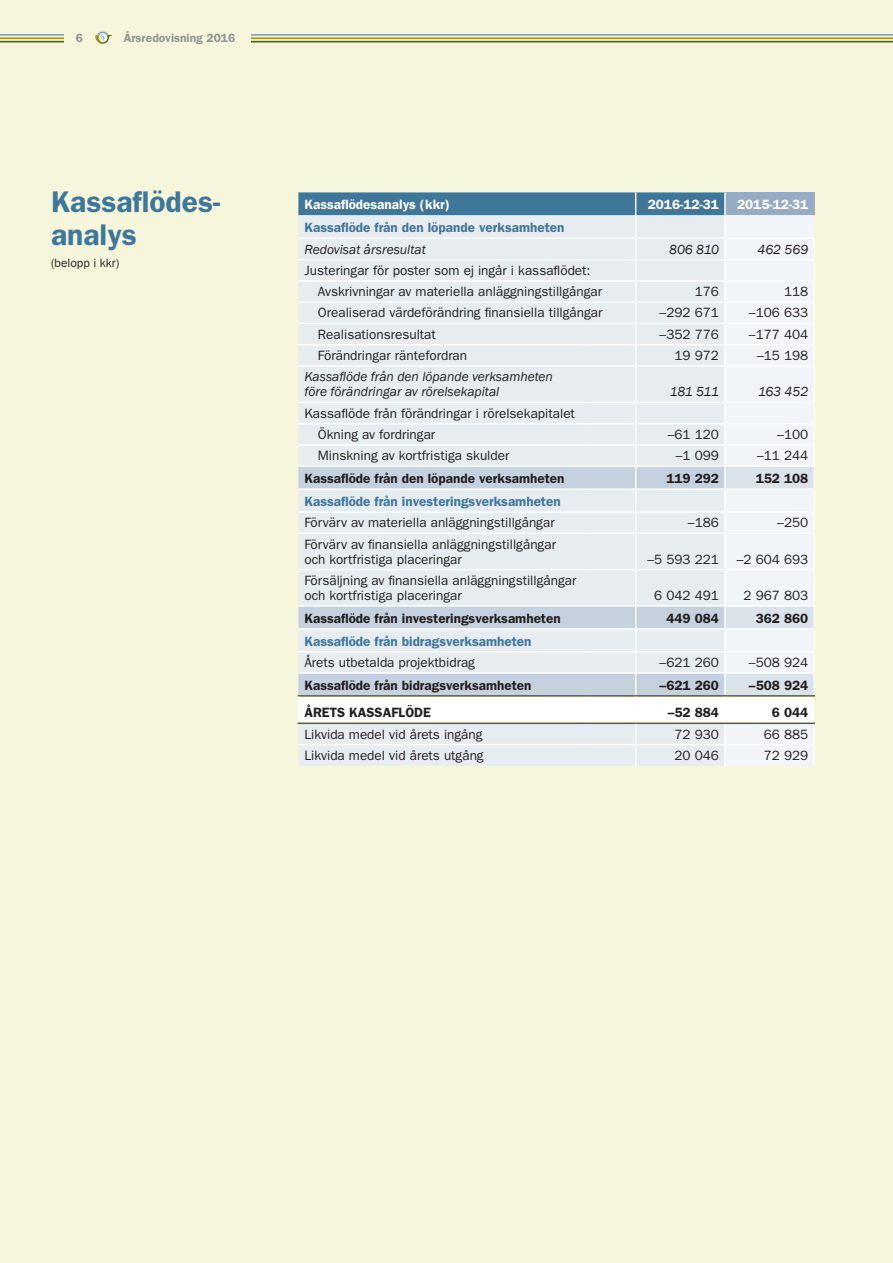
<style>
.page{position:relative;width:893px;height:1263px;background:#f5f6db}
.page>*{position:absolute;margin:0;border:0;box-sizing:border-box;transform-origin:0 0}
.t1{font:600 30px/33px "Franklin Gothic";color:#3f779b}
.t2{font:13.5px/21.3px "ITC Franklin Gothic Std";color:#231f20}
.t3{font:600 13.5px "Franklin Gothic";color:#231f20}
.t4{font:italic 13.5px/15px "Franklin Gothic";color:#231f20}
.t5{font:600 13.5px "Franklin Gothic";color:#3f779b}
.t6{font:600 13.5px "Franklin Gothic";color:#fff}
.t7{font:600 12px "Franklin Gothic";color:#939598}
.t8{font:12px "ITC Franklin Gothic Std";color:#231f20}
</style>
<div class="page">
<hr style="left:0;top:34px;width:893px;height:2px;background:#8aa9bc">
<hr style="left:0;top:37px;width:893px;height:2px;background:#9e9a17">
<hr style="left:0;top:41px;width:893px;height:2px;background:#51671b">
<div style="left:65px;top:24px;width:186px;height:26px;background:#f5f6db"></div>
<svg style="left:95px;top:31px;width:17px;height:13px"></svg>
<div style="left:725px;top:192px;width:89px;height:23px;background:#95acc4"></div>
<div style="left:298px;top:367px;width:426px;height:35px;background:#e7ecf1"></div>
<div style="left:726px;top:215px;width:88px;height:187px;background:#f2f5f8"></div>
<hr style="left:725px;top:237px;width:90px;height:2px;background:#fff">
<hr style="left:725px;top:259px;width:90px;height:1px;background:#fff">
<hr style="left:725px;top:280px;width:90px;height:2px;background:#fff">
<hr style="left:725px;top:301px;width:90px;height:2px;background:#fff">
<hr style="left:725px;top:323px;width:90px;height:1px;background:#fff">
<hr style="left:725px;top:344px;width:90px;height:1px;background:#fff">
<hr style="left:298px;top:365px;width:289px;height:2px;background:#fff">
<hr style="left:587px;top:365px;width:49px;height:2px;background:#fff">
<hr style="left:636px;top:365px;width:89px;height:2px;background:#fff">
<hr style="left:725px;top:365px;width:90px;height:2px;background:#fff">
<hr style="left:298px;top:402px;width:289px;height:1px;background:#fff">
<hr style="left:587px;top:402px;width:49px;height:1px;background:#fff">
<hr style="left:636px;top:402px;width:89px;height:1px;background:#fff">
<hr style="left:725px;top:402px;width:90px;height:1px;background:#fff">
<svg style="left:298px;top:192px;width:428px;height:173px;background:#d2dde6"></svg>
<hr style="left:724px;top:345px;width:2px;height:20px;background:#fff">
<svg style="left:814px;top:239px;width:1px;height:126px"></svg>
<hr style="left:635px;top:367px;width:1px;height:35px;background:#fff">
<hr style="left:724px;top:367px;width:2px;height:35px;background:#fff">
<hr style="left:814px;top:367px;width:1px;height:35px;background:#fff">
<svg style="left:298px;top:403px;width:517px;height:363px;background:#e5eaef"></svg>
<hr style="left:724px;top:697px;width:2px;height:25px;background:#fff">
<hr style="left:298px;top:628px;width:289px;height:1px;background:#fff">
<hr style="left:587px;top:628px;width:49px;height:1px;background:#fff">
<hr style="left:636px;top:628px;width:89px;height:1px;background:#fff">
<hr style="left:725px;top:628px;width:90px;height:1px;background:#fff">
<hr style="left:298px;top:465px;width:289px;height:2px;background:#fff">
<hr style="left:587px;top:465px;width:49px;height:2px;background:#fff">
<hr style="left:636px;top:465px;width:89px;height:2px;background:#fff">
<hr style="left:725px;top:465px;width:90px;height:2px;background:#fff">
<hr style="left:298px;top:488px;width:289px;height:2px;background:#fff">
<hr style="left:587px;top:488px;width:49px;height:2px;background:#fff">
<hr style="left:636px;top:488px;width:89px;height:2px;background:#fff">
<hr style="left:725px;top:488px;width:90px;height:2px;background:#fff">
<hr style="left:298px;top:605px;width:289px;height:2px;background:#fff">
<hr style="left:587px;top:605px;width:49px;height:2px;background:#fff">
<hr style="left:636px;top:605px;width:89px;height:2px;background:#fff">
<hr style="left:725px;top:605px;width:90px;height:2px;background:#fff">
<hr style="left:298px;top:722px;width:289px;height:2px;background:#51671b">
<hr style="left:587px;top:722px;width:49px;height:2px;background:#51671b">
<hr style="left:636px;top:722px;width:89px;height:2px;background:#51671b">
<hr style="left:725px;top:722px;width:90px;height:2px;background:#51671b">
<p class="t7" style="left:76px;top:31px;width:9px">6</p>
<p class="t7" style="left:124px;top:31px;width:113px">Årsredovisning 2016</p>
<h1 class="t1" style="left:51px;top:185px;width:171px">Kassaflödes&shy;analys</h1>
<p class="t8" style="left:51px;top:256px;width:70px">(belopp i kkr)</p>
<p class="t6" style="left:304px;top:197px;width:147px">Kassaflödesanalys (kkr)</p>
<p class="t6" style="left:648px;top:197px;width:73px">2016-12-31</p>
<p class="t6" style="left:737px;top:197px;width:73px">2015-12-31</p>
<p class="t5" style="left:304px;top:220px;width:262px">Kassaflöde från den löpande verksamheten</p>
<p class="t4" style="left:304px;top:242px;width:123px">Redovisat årsresultat</p>
<p class="t4" style="left:669px;top:242px;width:51px">806 810</p>
<p class="t4" style="left:757px;top:242px;width:52px">462 569</p>
<p class="t2" style="left:318px;top:260px;width:286px;text-indent:-14px">Justeringar för poster som ej ingår i kassaflödet:<br>Avskrivningar av materiella anläggningstillgångar</p>
<p class="t2" style="left:695px;top:281px;width:26px">176</p>
<p class="t2" style="left:784px;top:281px;width:26px">118</p>
<p class="t2" style="left:318px;top:302px;width:286px">Orealiserad värdeförändring finansiella tillgångar</p>
<p class="t2" style="left:660px;top:302px;width:61px">–292 671</p>
<p class="t2" style="left:749px;top:302px;width:61px">–106 633</p>
<p class="t2" style="left:318px;top:324px;width:119px">Realisationsresultat</p>
<p class="t2" style="left:660px;top:324px;width:61px">–352 776</p>
<p class="t2" style="left:749px;top:324px;width:61px">–177 404</p>
<p class="t2" style="left:318px;top:345px;width:151px">Förändringar räntefordran</p>
<p class="t2" style="left:674px;top:345px;width:46px">19 972</p>
<p class="t2" style="left:757px;top:345px;width:53px">–15 198</p>
<p class="t4" style="left:304px;top:370px;width:250px">Kassaflöde från den löpande verksamheten före förändringar av rörelsekapital</p>
<p class="t4" style="left:670px;top:385px;width:51px">181 511</p>
<p class="t4" style="left:758px;top:385px;width:52px">163 452</p>
<p class="t2" style="left:318px;top:403px;width:259px;text-indent:-14px">Kassaflöde från förändringar i rörelsekapitalet<br>Ökning av fordringar</p>
<p class="t2" style="left:668px;top:424px;width:53px">–61 120</p>
<p class="t2" style="left:777px;top:424px;width:33px">–100</p>
<p class="t2" style="left:318px;top:445px;width:193px">Minskning av kortfristiga skulder</p>
<p class="t2" style="left:676px;top:445px;width:45px">–1 099</p>
<p class="t2" style="left:757px;top:445px;width:53px">–11 244</p>
<p class="t3" style="left:304px;top:471px;width:262px">Kassaflöde från den löpande verksamheten</p>
<p class="t3" style="left:666px;top:471px;width:54px">119 292</p>
<p class="t3" style="left:756px;top:471px;width:54px">152 108</p>
<p class="t5" style="left:304px;top:493px;width:258px">Kassaflöde från investeringsverksamheten</p>
<p class="t2" style="left:304px;top:512px;width:252px">Förvärv av materiella anläggningstillgångar</p>
<p class="t2" style="left:688px;top:512px;width:33px">–186</p>
<p class="t2" style="left:777px;top:512px;width:33px">–250</p>
<p class="t2" style="left:304px;top:537px;width:253px;line-height:15px">Förvärv av finansiella anläggningstillgångar och kortfristiga placeringar</p>
<p class="t2" style="left:647px;top:548px;width:73px">–5 593 221</p>
<p class="t2" style="left:737px;top:548px;width:73px">–2 604 693</p>
<p class="t2" style="left:304px;top:573px;width:274px;line-height:15px">Försäljning av finansiella anläggningstillgångar och kortfristiga placeringar</p>
<p class="t2" style="left:654px;top:585px;width:66px">6 042 491</p>
<p class="t2" style="left:743px;top:585px;width:66px">2 967 803</p>
<p class="t3" style="left:304px;top:610px;width:258px">Kassaflöde från investeringsverksamheten</p>
<p class="t3" style="left:666px;top:610px;width:54px">449 084</p>
<p class="t3" style="left:756px;top:610px;width:54px">362 860</p>
<p class="t5" style="left:304px;top:633px;width:229px">Kassaflöde från bidragsverksamheten</p>
<p class="t2" style="left:304px;top:652px;width:172px">Årets utbetalda projektbidrag</p>
<p class="t2" style="left:660px;top:652px;width:61px">–621 260</p>
<p class="t2" style="left:749px;top:652px;width:61px">–508 924</p>
<p class="t3" style="left:304px;top:677px;width:229px">Kassaflöde från bidragsverksamheten</p>
<p class="t3" style="left:660px;top:677px;width:61px">–621 260</p>
<p class="t3" style="left:749px;top:677px;width:61px">–508 924</p>
<p class="t3" style="left:304px;top:705px;width:128px">ÅRETS KASSAFLÖDE</p>
<p class="t3" style="left:668px;top:705px;width:53px">–52 884</p>
<p class="t3" style="left:772px;top:705px;width:38px">6 044</p>
<p class="t2" style="left:304px;top:723px;width:180px">Likvida medel vid årets ingång</p>
<p class="t2" style="left:674px;top:723px;width:46px">72 930</p>
<p class="t2" style="left:764px;top:723px;width:46px">66 885</p>
<p class="t2" style="left:304px;top:745px;width:181px">Likvida medel vid årets utgång</p>
<p class="t2" style="left:674px;top:745px;width:46px">20 046</p>
<p class="t2" style="left:764px;top:745px;width:46px">72 929</p>
</div>
